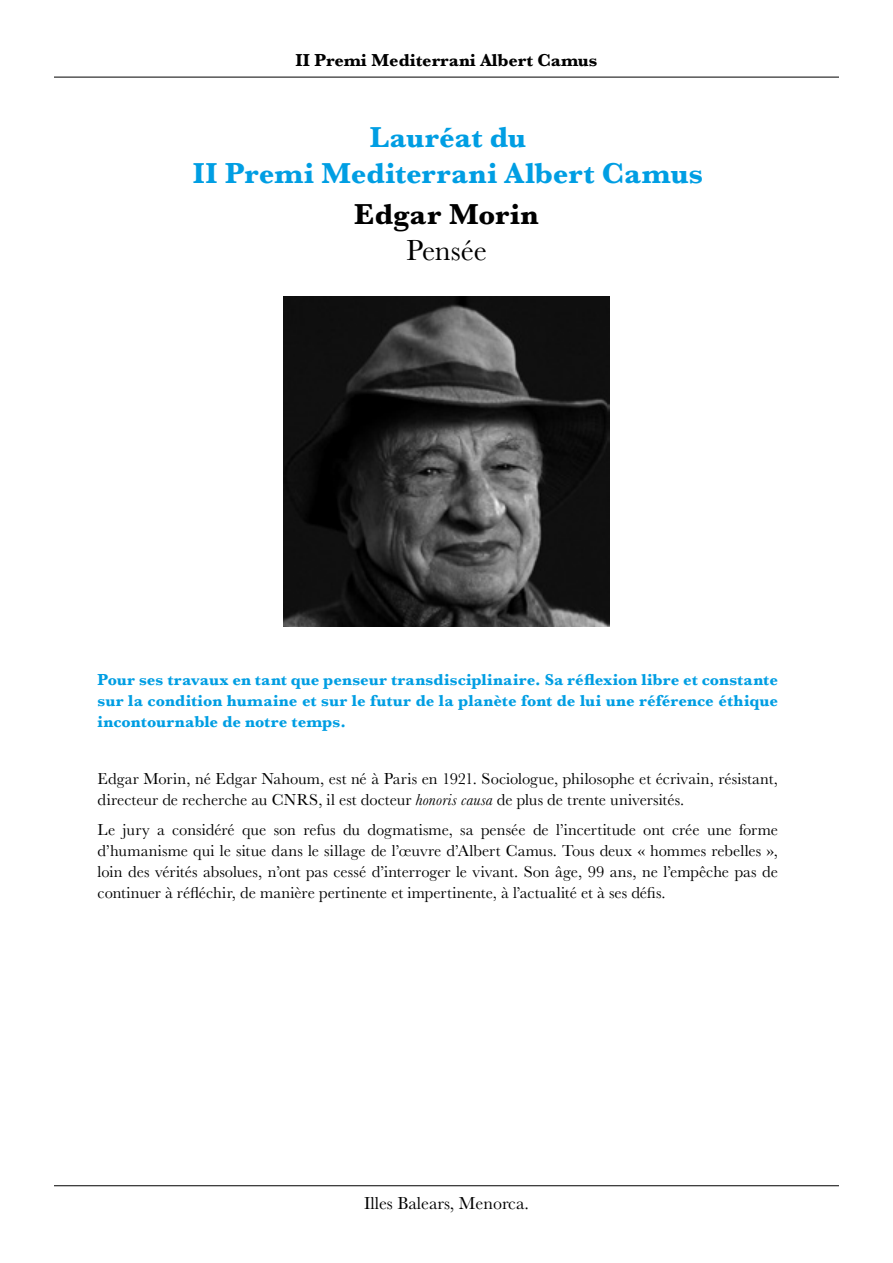
<style>
.page{position:relative;width:893px;height:1263px;background:#fff}
.page>*{position:absolute;margin:0;border:0;box-sizing:border-box;transform-origin:0 0}
.t1{font:700 30px/36px "Baskerville";color:#009ee3;text-align:center}
.t2{font:700 30px "Baskerville";letter-spacing:.01em;color:#000}
.t3{font:30px "Baskerville";letter-spacing:-.005em;color:#000}
.t4{font:700 18px "Baskerville";color:#000}
.t5{font:18px "Baskerville";color:#000}
.t6{font:16.5px/21px "Baskerville";color:#000}
.t7{font:700 16.5px/21px "Baskerville";letter-spacing:.005em;color:#009ee3;text-align:justify}
.s1{font-style:italic}
</style>
<div class="page">
<hr style="left:54px;top:77px;width:785px;height:1px;background:#000">
<hr style="left:54px;top:1185px;width:785px;height:1px;background:#000">
<img style="left:283px;top:297px;width:327px;height:330px">
<p class="t4" style="left:295px;top:47px;width:303px">II Premi Mediterrani Albert Camus</p>
<h1 class="t1" style="left:193px;top:119px;width:512px">Lauréat du<br>II Premi Mediterrani Albert Camus</h1>
<h1 class="t2" style="left:354px;top:194px;width:186px">Edgar Morin</h1>
<h1 class="t3" style="left:406px;top:231px;width:82px">Pensée</h1>
<p class="t7" style="left:98px;top:669px;width:682px">Pour ses travaux en tant que penseur transdisciplinaire. Sa réflexion libre et constante sur la condition humaine et sur le futur de la planète font de lui une référence éthique incontournable de notre temps.</p>
<p class="t6" style="left:98px;top:769px;width:682px">Edgar Morin, né Edgar Nahoum, est né à Paris en 1921. Sociologue, philosophe et écrivain, résistant, directeur de recherche au CNRS, il est docteur <span class="s1">honoris causa</span> de plus de trente universités.</p>
<p class="t6" style="left:98px;top:819px;width:682px;text-align:justify">Le jury a considéré que son refus du dogmatisme, sa pensée de l’incertitude ont crée une forme d’humanisme qui le situe dans le sillage de l’œuvre d’Albert Camus. Tous deux « hommes rebelles », loin des vérités absolues, n’ont pas cessé d’interroger le vivant. Son âge, 99 ans, ne l’empêche pas de continuer à réfléchir, de manière pertinente et impertinente, à l’actualité et à ses défis.</p>
<p class="t5" style="left:364px;top:1192px;width:166px">Illes Balears, Menorca.</p>
</div>
